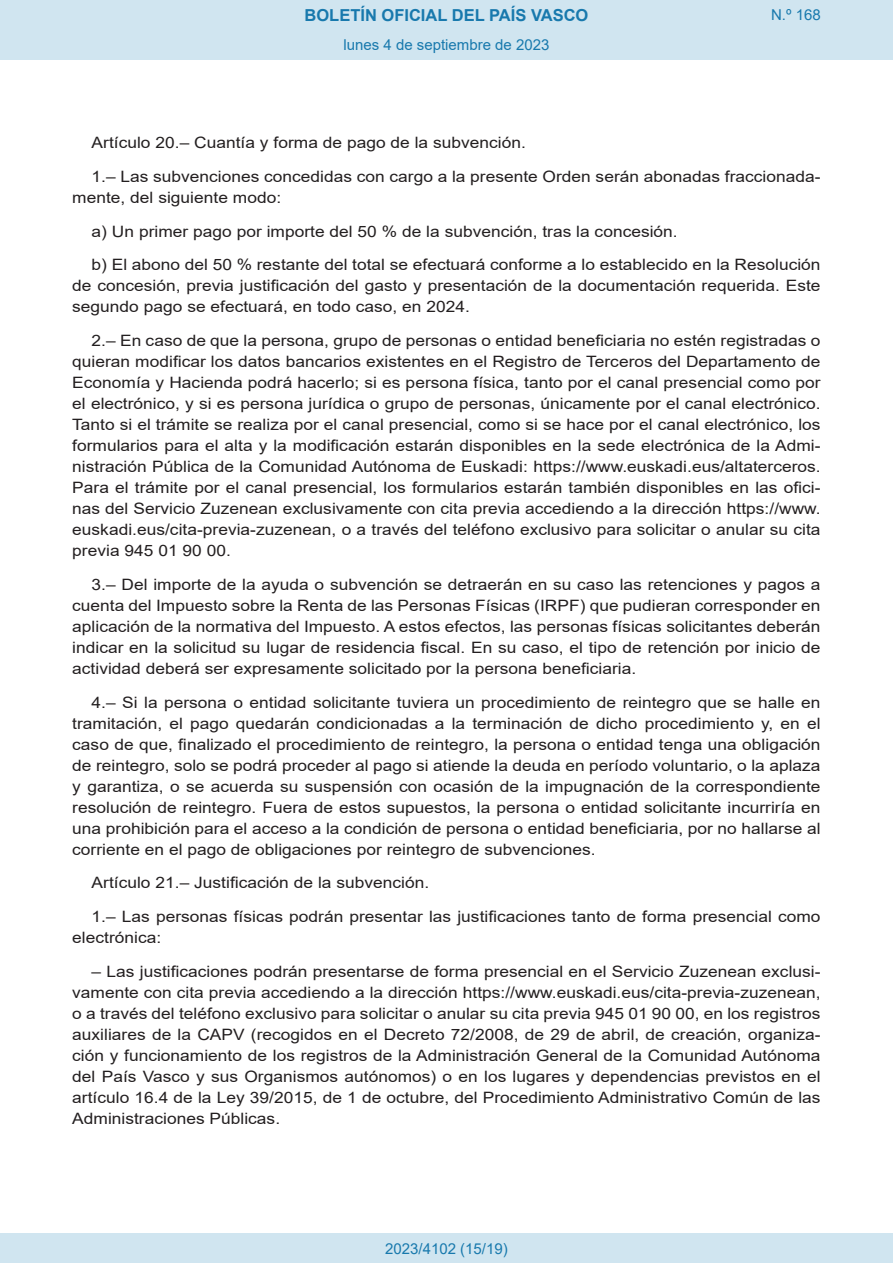
<style>
.page{position:relative;width:893px;height:1263px;background:#fff}
.page>*{position:absolute;margin:0;border:0;box-sizing:border-box;transform-origin:0 0}
.t1{font:700 16.5px "Arial";color:#1879ad}
.BOPVDetalle{font:15.6px/21px "Arial";color:#231f20;text-align:justify;scale:1.11 1}
.Paginacion_Centro{font:15px "Arial";color:#1879ad}
</style>
<div class="page">
<div style="left:0;top:0;width:893px;height:60px;background:#d0e5f0"></div>
<div style="left:0;top:1233px;width:893px;height:30px;background:#d0e5f0"></div>
<p class="t1" style="left:305px;top:3px;width:285px">BOLETÍN OFICIAL DEL PAÍS VASCO</p>
<p class="Paginacion_Centro" style="left:343px;top:35px;width:207px">lunes 4 de septiembre de 2023</p>
<p class="Paginacion_Centro" style="left:771px;top:5px;width:51px">N.º 168</p>
<p class="BOPVDetalle" style="left:92px;top:132px;width:393px">Artículo 20.– Cuantía y forma de pago de la subvención.</p>
<p class="BOPVDetalle" style="left:72px;top:166px;width:676px;text-indent:19px">1.– Las subvenciones concedidas con cargo a la presente Orden serán abonadas fraccionada&shy;mente, del siguiente modo:</p>
<p class="BOPVDetalle" style="left:92px;top:221px;width:530px">a) Un primer pago por importe del 50 % de la subvención, tras la concesión.</p>
<p class="BOPVDetalle" style="left:72px;top:254px;width:676px;text-indent:19px">b) El abono del 50 % restante del total se efectuará conforme a lo establecido en la Resolución de concesión, previa justificación del gasto y presentación de la documentación requerida. Este segundo pago se efectuará, en todo caso, en 2024.</p>
<p class="BOPVDetalle" style="left:72px;top:330px;width:676px;text-indent:19px">2.– En caso de que la persona, grupo de personas o entidad beneficiaria no estén registradas o quieran modificar los datos bancarios existentes en el Registro de Terceros del Departamento de Economía y Hacienda podrá hacerlo; si es persona física, tanto por el canal presencial como por el electrónico, y si es persona jurídica o grupo de personas, únicamente por el canal electrónico.<br>Tanto si el trámite se realiza por el canal presencial, como si se hace por el canal electrónico, los formularios para el alta y la modificación estarán disponibles en la sede electrónica de la Admi&shy;nistración Pública de la Comunidad Autónoma de Euskadi: https://www.euskadi.eus/altaterceros.<br>Para el trámite por el canal presencial, los formularios estarán también disponibles en las ofici&shy;nas del Servicio Zuzenean exclusivamente con cita previa accediendo a la dirección https://www. euskadi.eus/cita-previa-zuzenean, o a través del teléfono exclusivo para solicitar o anular su cita previa 945 01 90 00.</p>
<p class="BOPVDetalle" style="left:72px;top:574px;width:676px;text-indent:19px">3.– Del importe de la ayuda o subvención se detraerán en su caso las retenciones y pagos a cuenta del Impuesto sobre la Renta de las Personas Físicas (IRPF) que pudieran corresponder en aplicación de la normativa del Impuesto. A estos efectos, las personas físicas solicitantes deberán indicar en la solicitud su lugar de residencia fiscal. En su caso, el tipo de retención por inicio de actividad deberá ser expresamente solicitado por la persona beneficiaria.</p>
<p class="BOPVDetalle" style="left:72px;top:692px;width:676px;text-indent:19px">4.– Si la persona o entidad solicitante tuviera un procedimiento de reintegro que se halle en tramitación, el pago quedarán condicionadas a la terminación de dicho procedimiento y, en el caso de que, finalizado el procedimiento de reintegro, la persona o entidad tenga una obligación de reintegro, solo se podrá proceder al pago si atiende la deuda en período voluntario, o la aplaza y garantiza, o se acuerda su suspensión con ocasión de la impugnación de la correspondiente resolución de reintegro. Fuera de estos supuestos, la persona o entidad solicitante incurriría en una prohibición para el acceso a la condición de persona o entidad beneficiaria, por no hallarse al corriente en el pago de obligaciones por reintegro de subvenciones.</p>
<p class="BOPVDetalle" style="left:92px;top:872px;width:306px">Artículo 21.– Justificación de la subvención.</p>
<p class="BOPVDetalle" style="left:72px;top:906px;width:676px;text-indent:19px">1.– Las personas físicas podrán presentar las justificaciones tanto de forma presencial como electrónica:</p>
<p class="BOPVDetalle" style="left:72px;top:961px;width:676px;text-indent:19px">– Las justificaciones podrán presentarse de forma presencial en el Servicio Zuzenean exclusi&shy;vamente con cita previa accediendo a la dirección https://www.euskadi.eus/cita-previa-zuzenean, o a través del teléfono exclusivo para solicitar o anular su cita previa 945 01 90 00, en los registros auxiliares de la CAPV (recogidos en el Decreto 72/2008, de 29 de abril, de creación, organiza&shy;ción y funcionamiento de los registros de la Administración General de la Comunidad Autónoma del País Vasco y sus Organismos autónomos) o en los lugares y dependencias previstos en el artículo 16.4 de la Ley 39/2015, de 1 de octubre, del Procedimiento Administrativo Común de las Administraciones Públicas.</p>
<p class="Paginacion_Centro" style="left:385px;top:1238px;width:124px">2023/4102 (15/19)</p>
</div>
